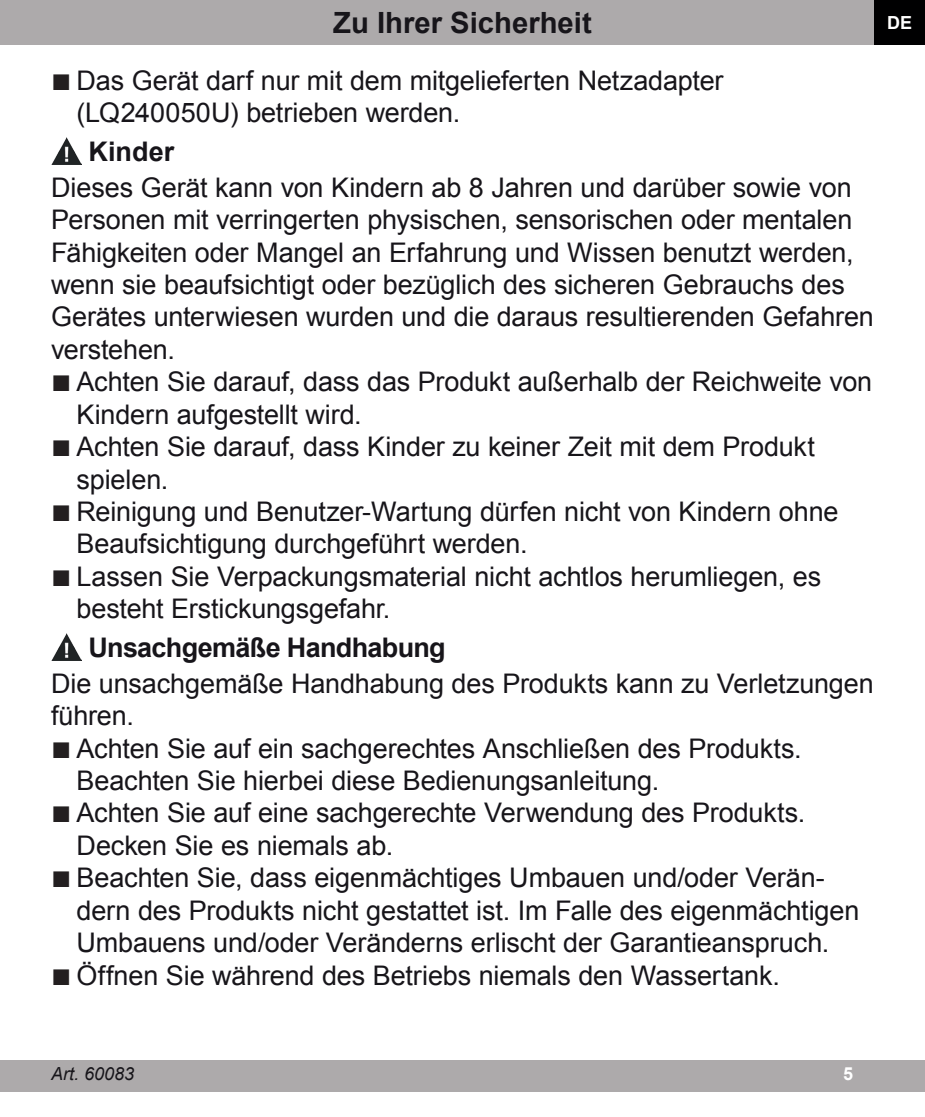
<style>
.page{position:relative;width:925px;height:1117px;background:#fff}
.page>*{position:absolute;margin:0;border:0;box-sizing:border-box;transform-origin:0 0}
.t1{font:700 29.25px "Arial";color:#17151a}
.t2{font:27px/32.4px "Arial";letter-spacing:-.005em;color:#17151a}
.t3{font:700 27px "Arial";letter-spacing:-.025em;color:#17151a}
.t4{font:italic 18px "Arial";color:#17151a}
.t5{font:700 18px "Arial";color:#fff}
.s1{font-size:33.75px;color:#231f20}
</style>
<div class="page">
<div style="left:0;top:0;width:925px;height:45px;background:#adaaab"></div>
<div style="left:874px;top:0;width:51px;height:45px;background:#000001"></div>
<div style="left:0;top:1059px;width:925px;height:32px;background:#adaaab"></div>
<img style="left:52px;top:138px;width:30px;height:26px">
<img style="left:52px;top:633px;width:30px;height:27px">
<p class="t1" style="left:333px;top:3px;width:260px">Zu Ihrer Sicherheit</p>
<p class="t2" style="left:77px;top:64px;width:648px;text-indent:-26px"><span class="s1">■</span> Das Gerät darf nur mit dem mitgelieferten Netzadapter (LQ240050U) betrieben werden.</p>
<p class="t3" style="left:89px;top:134px;width:87px">Kinder</p>
<p class="t2" style="left:51px;top:171px;width:824px">Dieses Gerät kann von Kindern ab 8 Jahren und darüber sowie von Personen mit verringerten physischen, sensorischen oder mentalen Fähigkeiten oder Mangel an Erfahrung und Wissen benutzt werden, wenn sie beaufsichtigt oder bezüglich des sicheren Gebrauchs des Gerätes unterwiesen wurden und die daraus resultierenden Gefahren verstehen.</p>
<p class="t2" style="left:77px;top:366px;width:797px;text-indent:-26px"><span class="s1">■</span> Achten Sie darauf, dass das Produkt außerhalb der Reichweite von<br>Kindern aufgestellt wird.</p>
<p class="t2" style="left:77px;top:430px;width:740px;text-indent:-26px"><span class="s1">■</span> Achten Sie darauf, dass Kinder zu keiner Zeit mit dem Produkt spielen.</p>
<p class="t2" style="left:77px;top:495px;width:763px;text-indent:-26px"><span class="s1">■</span> Reinigung und Benutzer-Wartung dürfen nicht von Kindern ohne<br>Beaufsichtigung durchgeführt werden.</p>
<p class="t2" style="left:77px;top:560px;width:746px;text-indent:-26px"><span class="s1">■</span> Lassen Sie Verpackungsmaterial nicht achtlos herumliegen, es besteht Erstickungsgefahr.</p>
<p class="t3" style="left:89px;top:629px;width:359px">Unsachgemäße Handhabung</p>
<p class="t2" style="left:51px;top:667px;width:824px">Die unsachgemäße Handhabung des Produkts kann zu Verletzungen führen.</p>
<p class="t2" style="left:77px;top:732px;width:727px;text-indent:-26px"><span class="s1">■</span> Achten Sie auf ein sachgerechtes Anschließen des Produkts.<br>Beachten Sie hierbei diese Bedienungsanleitung.</p>
<p class="t2" style="left:77px;top:796px;width:730px;text-indent:-26px"><span class="s1">■</span> Achten Sie auf eine sachgerechte Verwendung des Produkts.<br>Decken Sie es niemals ab.</p>
<p class="t2" style="left:77px;top:861px;width:784px;text-indent:-26px"><span class="s1">■</span> Beachten Sie, dass eigenmächtiges Umbauen und/oder Verän&shy;dern des Produkts nicht gestattet ist. Im Falle des eigenmächtigen<br>Umbauens und/oder Veränderns erlischt der Garantieanspruch.</p>
<p class="t2" style="left:51px;top:958px;width:730px"><span class="s1">■</span> Öffnen Sie während des Betriebs niemals den Wassertank.</p>
<p class="t5" style="left:887px;top:11px;width:27px">DE</p>
<p class="t4" style="left:51px;top:1062px;width:85px">Art. 60083</p>
<p class="t5" style="left:843px;top:1061px;width:12px">5</p>
</div>
